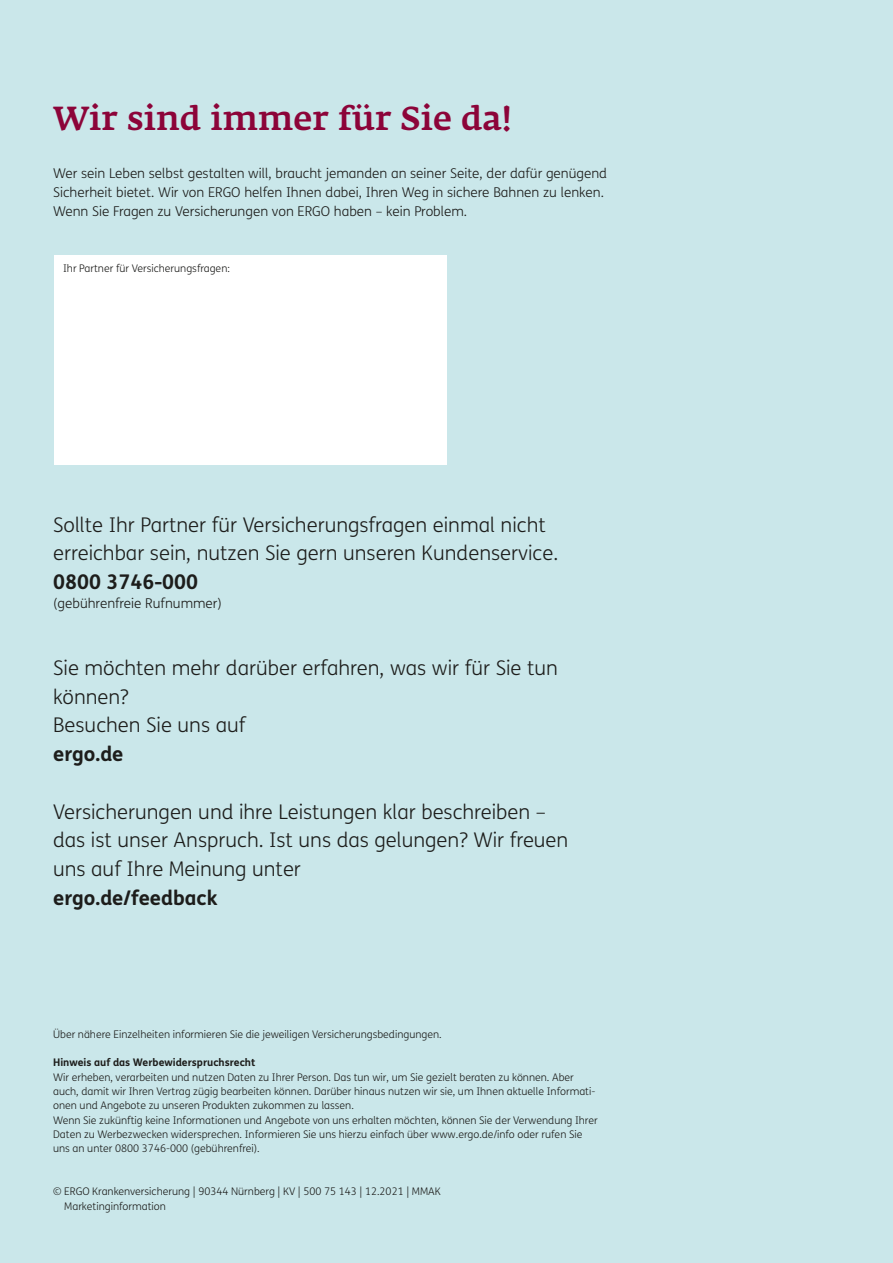
<style>
.page{position:relative;width:893px;height:1263px;background:#cae7ea}
.page>*{position:absolute;margin:0;border:0;box-sizing:border-box;transform-origin:0 0}
.t1{font:500 33px "Fedra Serif A Pro";letter-spacing:.01em;color:#8c0439}
.t2{font:300 20.25px/28.7px "FS Me";color:#1d1d1b}
.t3{font:700 20.25px "FS Me";color:#1d1d1b}
.t4{font:300 13.5px/19.2px "FS Me";color:#1d1d1b}
.t5{font:300 10.5px/14.4px "FS Me";color:#1d1d1b}
.t6{font:700 10.5px "FS Me";color:#1d1d1b}
</style>
<div class="page">
<div style="left:54px;top:255px;width:392px;height:210px;background:#fff"></div>
<h1 class="t1" style="left:53px;top:105px;width:460px">Wir sind immer für Sie da!</h1>
<p class="t4" style="left:53px;top:165px;width:555px">Wer sein Leben selbst gestalten will, braucht jemanden an seiner Seite, der dafür genügend<br>Sicherheit bietet. Wir von ERGO helfen Ihnen dabei, Ihren Weg in sichere Bahnen zu lenken.<br>Wenn Sie Fragen zu Versicherungen von ERGO haben – kein Problem.</p>
<p class="t5" style="left:63px;top:262px;width:168px">Ihr Partner für Versicherungsfragen:</p>
<h2 class="t2" style="left:53px;top:512px;width:507px">Sollte Ihr Partner für Versicherungsfragen einmal nicht erreichbar sein, nutzen Sie gern unseren Kundenservice.</h2>
<h2 class="t3" style="left:53px;top:573px;width:146px">0800 3746-000</h2>
<p class="t4" style="left:53px;top:595px;width:170px">(gebührenfreie Rufnummer)</p>
<h2 class="t2" style="left:53px;top:655px;width:506px">Sie möchten mehr darüber erfahren, was wir für Sie tun können?<br>Besuchen Sie uns auf</h2>
<h2 class="t3" style="left:53px;top:745px;width:72px">ergo.de</h2>
<h2 class="t2" style="left:53px;top:799px;width:517px">Versicherungen und ihre Leistungen klar beschreiben – das ist unser Anspruch. Ist uns das gelungen? Wir freuen uns auf Ihre Meinung unter</h2>
<h2 class="t3" style="left:53px;top:889px;width:166px">ergo.de/feedback</h2>
<p class="t5" style="left:53px;top:1027px;width:390px">Über nähere Einzelheiten informieren Sie die jeweiligen Versicherungsbedingungen.</p>
<p class="t6" style="left:53px;top:1058px;width:204px">Hinweis auf das Werbewiderspruchsrecht</p>
<p class="t5" style="left:53px;top:1071px;width:546px">Wir erheben, verarbeiten und nutzen Daten zu Ihrer Person. Das tun wir, um Sie gezielt beraten zu können. Aber auch, damit wir Ihren Vertrag zügig bearbeiten können. Darüber hinaus nutzen wir sie, um Ihnen aktuelle Informati&shy;onen und Angebote zu unseren Produkten zukommen zu lassen.<br>Wenn Sie zukünftig keine Informationen und Angebote von uns erhalten möchten, können Sie der Verwendung Ihrer Daten zu Werbezwecken widersprechen. Informieren Sie uns hierzu einfach über www.ergo.de/info oder rufen Sie uns an unter 0800 3746-000 (gebührenfrei).</p>
<p class="t5" style="left:64px;top:1185px;width:378px;text-indent:-11px">© ERGO Krankenversicherung | 90344 Nürnberg | KV | 500 75 143 | 12.2021 | MMAK<br>Marketinginformation</p>
</div>
